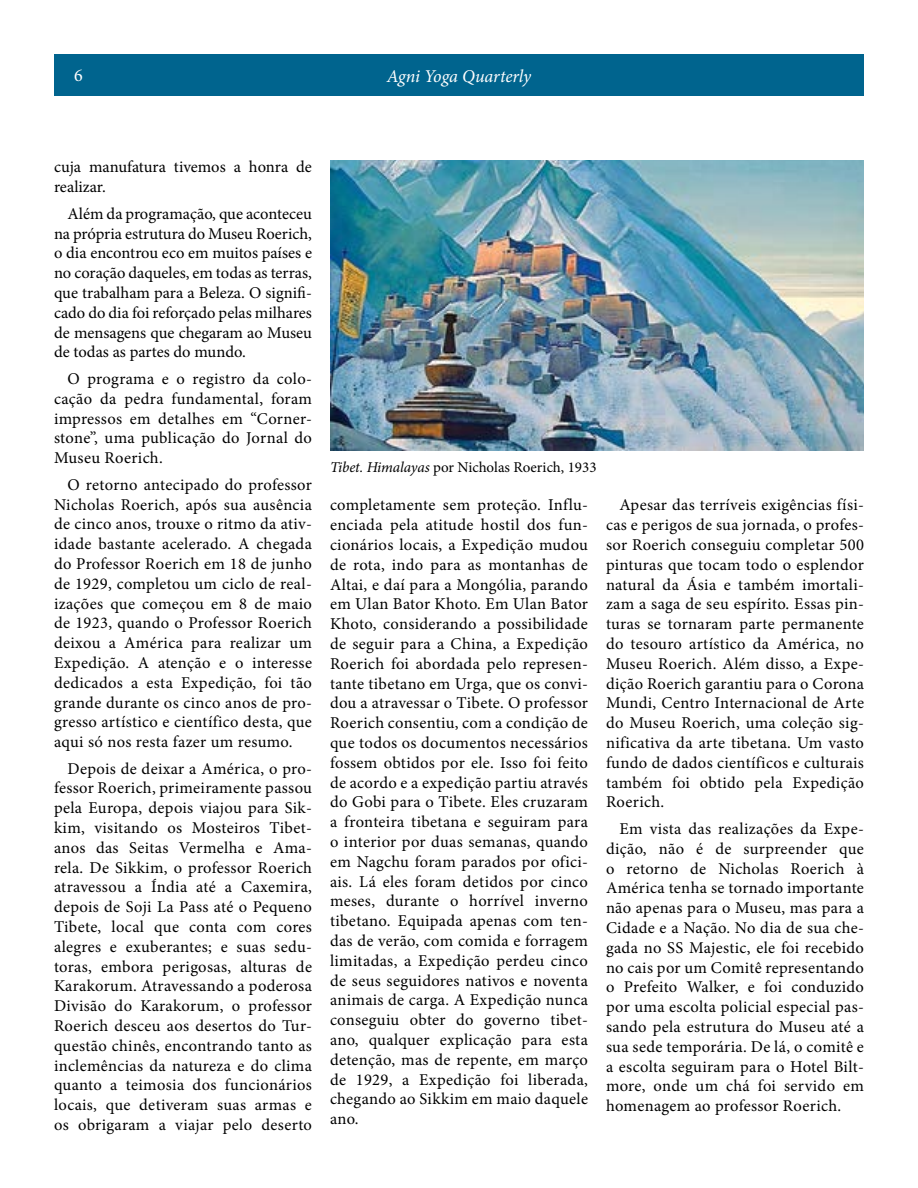
<style>
.page{position:relative;width:918px;height:1188px;background:#fff}
.page>*{position:absolute;margin:0;border:0;box-sizing:border-box;transform-origin:0 0}
.t1{font:italic 18px "Minion Pro";letter-spacing:-.005em;color:#fff}
.t2{font:18px "Minion Pro";color:#fff}
.t3{font:16.5px/19.8px "Minion Pro";letter-spacing:.015em;color:#000;text-align:justify}
.t4{font:15px "Minion Pro";color:#000}
.s1{font-style:italic}
</style>
<div class="page">
<div style="left:54px;top:54px;width:810px;height:41px;background:#00648e"></div>
<img style="left:330px;top:160px;width:534px;height:291px">
<p class="t2" style="left:74px;top:63px;width:10px">6</p>
<p class="t1" style="left:387px;top:64px;width:146px">Agni Yoga Quarterly</p>
<p class="t3" style="left:54px;top:157px;width:259px">cuja manufatura tivemos a honra de realizar.</p>
<p class="t3" style="left:54px;top:204px;width:260px;text-indent:13px">Além da programação, que aconteceu na própria estrutura do Museu Roerich, o dia encontrou eco em muitos países e no coração daqueles, em todas as terras, que trabalham para a Beleza. O signifi&shy;cado do dia foi reforçado pelas milhares de mensagens que chegaram ao Museu de todas as partes do mundo.</p>
<p class="t3" style="left:54px;top:369px;width:260px;text-indent:13px">O programa e o registro da colo&shy;cação da pedra fundamental, foram impressos em detalhes em “Corner&shy;stone”, uma publicação do Jornal do Museu Roerich.</p>
<p class="t3" style="left:54px;top:475px;width:260px;text-indent:13px">O retorno antecipado do professor Nicholas Roerich, após sua ausência de cinco anos, trouxe o ritmo da ativ&shy;idade bastante acelerado. A chegada do Professor Roerich em 18 de junho de 1929, completou um ciclo de real&shy;izações que começou em 8 de maio de 1923, quando o Professor Roerich deixou a América para realizar um Expedição. A atenção e o interesse dedicados a esta Expedição, foi tão grande durante os cinco anos de pro&shy;gresso artístico e científico desta, que aqui só nos resta fazer um resumo.</p>
<p class="t3" style="left:54px;top:759px;width:260px;text-indent:13px">Depois de deixar a América, o pro&shy;fessor Roerich, primeiramente passou pela Europa, depois viajou para Sik&shy;kim, visitando os Mosteiros Tibet&shy;anos das Seitas Vermelha e Ama&shy;rela. De Sikkim, o professor Roerich atravessou a Índia até a Caxemira, depois de Soji La Pass até o Pequeno Tibete, local que conta com cores alegres e exuberantes; e suas sedu&shy;toras, embora perigosas, alturas de Karakorum. Atravessando a poderosa Divisão do Karakorum, o professor Roerich desceu aos desertos do Tur&shy;questão chinês, encontrando tanto as inclemências da natureza e do clima quanto a teimosia dos funcionários locais, que detiveram suas armas e os obrigaram a viajar pelo deserto</p>
<p class="t4" style="left:330px;top:458px;width:268px"><span class="s1">Tibet. Himalayas</span> por Nicholas Roerich, 1933</p>
<p class="t3" style="left:330px;top:495px;width:260px">completamente sem proteção. Influ&shy;enciada pela atitude hostil dos fun&shy;cionários locais, a Expedição mudou de rota, indo para as montanhas de Altai, e daí para a Mongólia, parando em Ulan Bator Khoto. Em Ulan Bator Khoto, considerando a possibilidade de seguir para a China, a Expedição Roerich foi abordada pelo represen&shy;tante tibetano em Urga, que os convi&shy;dou a atravessar o Tibete. O professor Roerich consentiu, com a condição de que todos os documentos necessários fossem obtidos por ele. Isso foi feito de acordo e a expedição partiu através do Gobi para o Tibete. Eles cruzaram a fronteira tibetana e seguiram para o interior por duas semanas, quando em Nagchu foram parados por ofici&shy;ais. Lá eles foram detidos por cinco meses, durante o horrível inverno tibetano. Equipada apenas com ten&shy;das de verão, com comida e forragem limitadas, a Expedição perdeu cinco de seus seguidores nativos e noventa animais de carga. A Expedição nunca conseguiu obter do governo tibet&shy;ano, qualquer explicação para esta detenção, mas de repente, em março de 1929, a Expedição foi liberada, chegando ao Sikkim em maio daquele ano.</p>
<p class="t3" style="left:606px;top:495px;width:260px;text-indent:13px">Apesar das terríveis exigências físi&shy;cas e perigos de sua jornada, o profes&shy;sor Roerich conseguiu completar 500 pinturas que tocam todo o esplendor natural da Ásia e também imortali&shy;zam a saga de seu espírito. Essas pin&shy;turas se tornaram parte permanente do tesouro artístico da América, no Museu Roerich. Além disso, a Expe&shy;dição Roerich garantiu para o Corona Mundi, Centro Internacional de Arte do Museu Roerich, uma coleção sig&shy;nificativa da arte tibetana. Um vasto fundo de dados científicos e culturais também foi obtido pela Expedição Roerich.</p>
<p class="t3" style="left:606px;top:819px;width:260px;text-indent:13px">Em vista das realizações da Expe&shy;dição, não é de surpreender que o retorno de Nicholas Roerich à América tenha se tornado importante não apenas para o Museu, mas para a Cidade e a Nação. No dia de sua che&shy;gada no SS Majestic, ele foi recebido no cais por um Comitê representando o Prefeito Walker, e foi conduzido por uma escolta policial especial pas&shy;sando pela estrutura do Museu até a sua sede temporária. De lá, o comitê e a escolta seguiram para o Hotel Bilt&shy;more, onde um chá foi servido em homenagem ao professor Roerich.</p>
</div>
